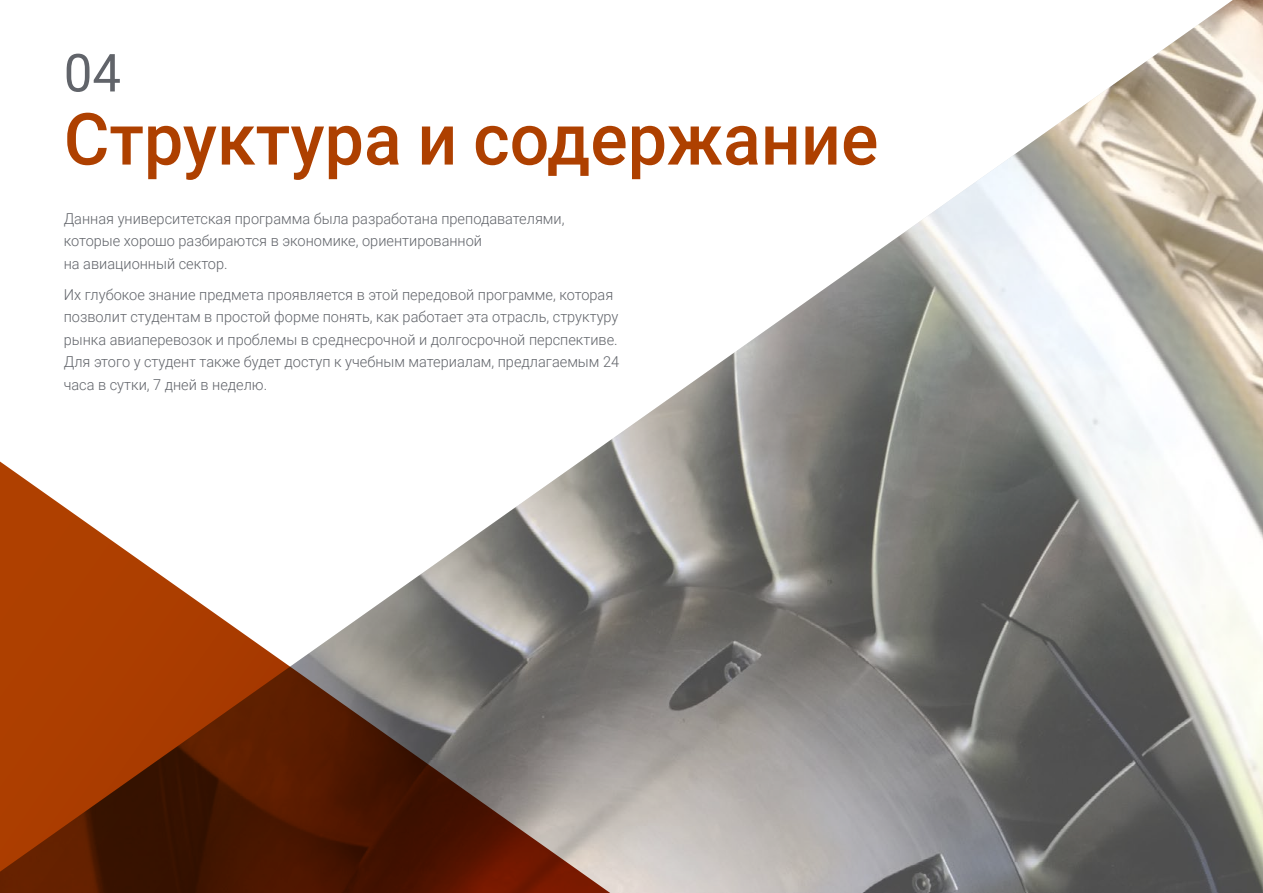
<style>
.page{position:relative;width:1263px;height:893px;background:#fff}
.page>*{position:absolute;margin:0;border:0;box-sizing:border-box;transform-origin:0 0}
.t1{font:500 72px "Roboto";color:#ae4000}
.t2{font:52.5px "Roboto";color:#61646a}
.t3{font:300 15px/22.5px "Roboto";color:#61646a}
</style>
<div class="page">
<img style="left:602px;top:0;width:661px;height:893px">
<svg style="left:0;top:446px;width:640px;height:447px"></svg>
<h2 class="t2" style="left:64px;top:36px;width:59px">04</h2>
<h1 class="t1" style="left:64px;top:89px;width:816px">Структура и содержание</h1>
<p class="t3" style="left:64px;top:207px;width:502px">Данная университетская программа была разработана преподавателями, которые хорошо разбираются в экономике, ориентированной<br>на авиационный сектор.</p>
<p class="t3" style="left:64px;top:283px;width:557px">Их глубокое знание предмета проявляется в этой передовой программе, которая позволит студентам в простой форме понять, как работает эта отрасль, структуру рынка авиаперевозок и проблемы в среднесрочной и долгосрочной перспективе.<br>Для этого у студент также будет доступ к учебным материалам, предлагаемым 24 часа в сутки, 7 дней в неделю.</p>
</div>
